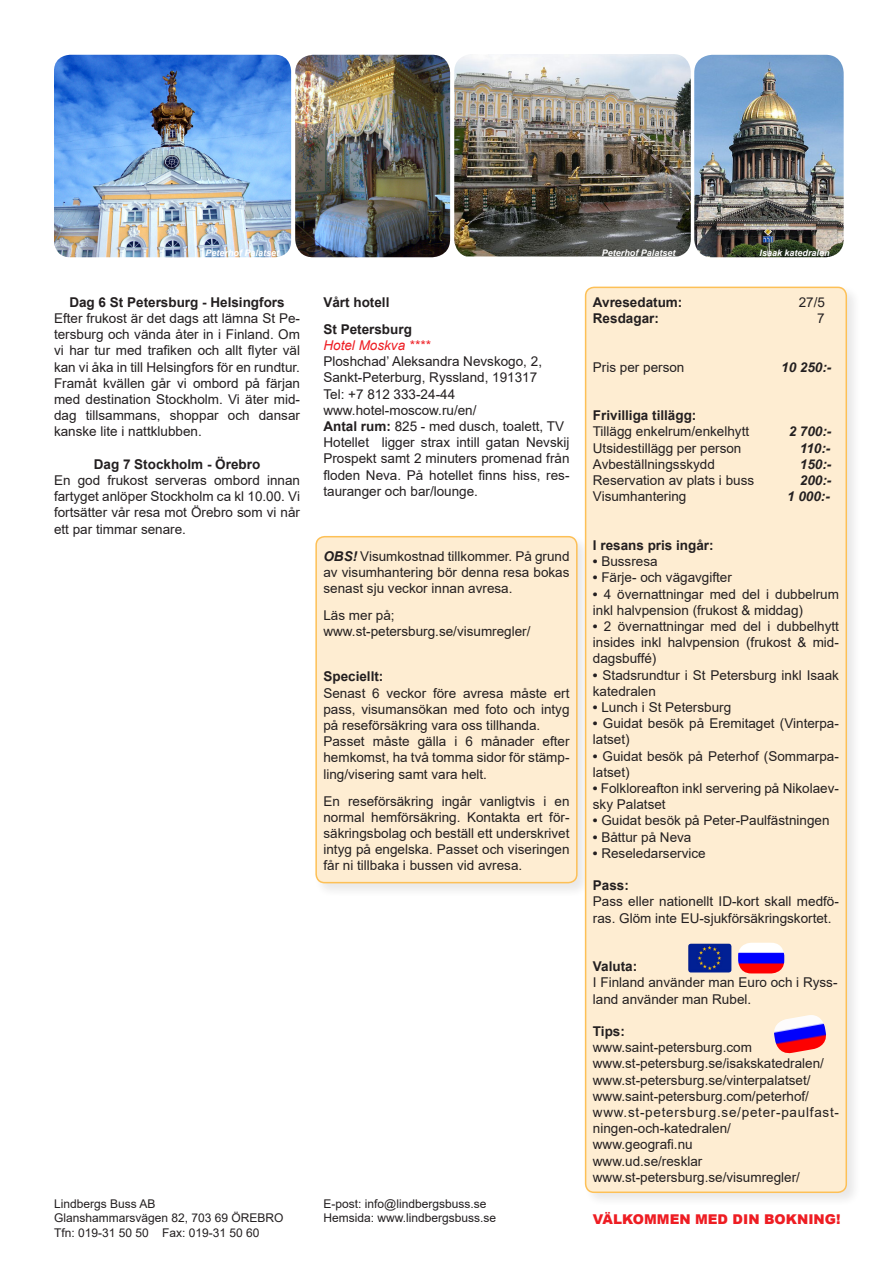
<style>
.page{position:relative;width:893px;height:1263px;background:#fff}
.page>*{position:absolute;margin:0;border:0;box-sizing:border-box;transform-origin:0 0}
.t1{font:13.5px/16.2px "Arial";color:#231f20;text-align:justify}
.t2{font:700 13.5px "Arial";color:#231f20}
.t3{font:13.5px/16.2px "Arial";letter-spacing:.055em;color:#231f20}
.t4{font:italic 700 13.5px "Arial";color:#231f20}
.t5{font:900 13.5px "Arial";color:#ee1d23}
.t6{font:italic 13.5px "Arial";color:#ee1d23}
.t7{font:12px "Arial";color:#231f20}
.t8{font:italic 700 9px "Arial";color:#fff}
.s1{font-weight:700}
.s2{font-weight:700;font-style:italic}
</style>
<div class="page">
<div style="left:314px;top:534px;width:278px;height:364px;background:#231f20;opacity:.1"></div>
<div style="left:316px;top:537px;width:261px;height:346px;background:#feedd2;border-radius:9px"></div>
<div style="left:315px;top:536px;width:263px;height:347px;border:2px solid #fdc056;border-radius:9px"></div>
<div style="left:583px;top:285px;width:279px;height:922px;background:#231f20;opacity:.1"></div>
<div style="left:586px;top:287px;width:260px;height:905px;background:#feedd2;border-radius:9px"></div>
<div style="left:585px;top:287px;width:262px;height:906px;border:2px solid #fdc056;border-radius:9px"></div>
<img style="left:54px;top:55px;width:237px;height:202px">
<img style="left:295px;top:55px;width:155px;height:202px">
<img style="left:694px;top:55px;width:150px;height:202px">
<img style="left:454px;top:54px;width:237px;height:202px">
<img style="left:688px;top:944px;width:43px;height:28px">
<img style="left:738px;top:943px;width:46px;height:30px">
<img style="left:774px;top:1015px;width:52px;height:39px">
<p class="t8" style="left:206px;top:247px;width:75px">Peterhof Palatset</p>
<p class="t8" style="left:602px;top:247px;width:75px">Peterhof Palatset</p>
<p class="t8" style="left:759px;top:247px;width:72px">Isaak katedralen</p>
<p class="t2" style="left:69px;top:293px;width:217px">Dag 6 St Petersburg - Helsingfors</p>
<p class="t1" style="left:54px;top:310px;width:248px">Efter frukost är det dags att lämna St Pe&shy;tersburg och vända åter in i Finland. Om vi har tur med trafiken och allt flyter väl kan vi åka in till Helsingfors för en rundtur.</p>
<p class="t1" style="left:54px;top:375px;width:248px">Framåt kvällen går vi ombord på färjan med destination Stockholm. Vi äter mid&shy;dag tillsammans, shoppar och dansar kanske lite i nattklubben.</p>
<p class="t2" style="left:94px;top:455px;width:168px">Dag 7 Stockholm - Örebro</p>
<p class="t1" style="left:54px;top:472px;width:248px">En god frukost serveras ombord innan fartyget anlöper Stockholm ca kl 10.00. Vi fortsätter vår resa mot Örebro som vi når ett par timmar senare.</p>
<p class="t7" style="left:54px;top:1195px;width:103px">Lindbergs Buss AB</p>
<p class="t7" style="left:54px;top:1210px;width:231px">Glanshammarsvägen 82, 703 69 ÖREBRO</p>
<p class="t7" style="left:54px;top:1224px;width:207px">Tfn: 019-31 50 50 Fax: 019-31 50 60</p>
<p class="t2" style="left:323px;top:293px;width:68px">Vårt hotell</p>
<p class="t2" style="left:323px;top:320px;width:90px">St Petersburg</p>
<p class="t6" style="left:323px;top:337px;width:108px">Hotel Moskva ****</p>
<p class="t1" style="left:323px;top:353px;width:220px">Ploshchad’ Aleksandra Nevskogo, 2,<br>Sankt-Peterburg, Ryssland, 191317</p>
<p class="t1" style="left:323px;top:386px;width:133px">Tel: +7 812 333-24-44</p>
<p class="t1" style="left:323px;top:402px;width:155px">www.hotel-moscow.ru/en/</p>
<p class="t1" style="left:323px;top:418px;width:242px"><span class="s1">Antal rum:</span> 825 - med dusch, toalett, TV</p>
<p class="t1" style="left:323px;top:434px;width:248px">Hotellet ligger strax intill gatan Nevskij Prospekt samt 2 minuters promenad från floden Neva. På hotellet finns hiss, res&shy;tauranger och bar/lounge.</p>
<p class="t1" style="left:323px;top:548px;width:248px"><span class="s2">OBS!</span> Visumkostnad tillkommer. På grund av visumhantering bör denna resa bokas senast sju veckor innan avresa.</p>
<p class="t1" style="left:323px;top:607px;width:73px">Läs mer på;</p>
<p class="t1" style="left:323px;top:623px;width:209px">www.st-petersburg.se/visumregler/</p>
<p class="t2" style="left:323px;top:667px;width:62px">Speciellt:</p>
<p class="t1" style="left:323px;top:685px;width:248px">Senast 6 veckor före avresa måste ert pass, visumansökan med foto och intyg på reseförsäkring vara oss tillhanda.</p>
<p class="t1" style="left:323px;top:733px;width:248px">Passet måste gälla i 6 månader efter hemkomst, ha två tomma sidor för stämp&shy;ling/visering samt vara helt.</p>
<p class="t1" style="left:323px;top:793px;width:248px">En reseförsäkring ingår vanligtvis i en normal hemförsäkring. Kontakta ert för&shy;säkringsbolag och beställ ett underskrivet intyg på engelska. Passet och viseringen får ni tillbaka i bussen vid avresa.</p>
<p class="t2" style="left:593px;top:293px;width:91px">Avresedatum:</p>
<p class="t1" style="left:799px;top:294px;width:28px">27/5</p>
<p class="t2" style="left:593px;top:309px;width:68px">Resdagar:</p>
<p class="t1" style="left:817px;top:310px;width:9px">7</p>
<p class="t1" style="left:593px;top:359px;width:93px">Pris per person</p>
<p class="t4" style="left:781px;top:358px;width:52px">10 250:-</p>
<p class="t2" style="left:593px;top:406px;width:105px">Frivilliga tillägg:</p>
<p class="t1" style="left:593px;top:424px;width:158px">Tillägg enkelrum/enkelhytt</p>
<p class="t4" style="left:789px;top:423px;width:44px">2 700:-</p>
<p class="t1" style="left:593px;top:440px;width:150px">Utsidestillägg per person</p>
<p class="t4" style="left:800px;top:439px;width:32px">110:-</p>
<p class="t1" style="left:593px;top:456px;width:124px">Avbeställningsskydd</p>
<p class="t4" style="left:800px;top:455px;width:33px">150:-</p>
<p class="t1" style="left:593px;top:472px;width:163px">Reservation av plats i buss</p>
<p class="t4" style="left:800px;top:471px;width:33px">200:-</p>
<p class="t1" style="left:593px;top:488px;width:95px">Visumhantering</p>
<p class="t4" style="left:787px;top:487px;width:44px">1 000:-</p>
<p class="t2" style="left:593px;top:536px;width:122px">I resans pris ingår:</p>
<p class="t1" style="left:593px;top:553px;width:66px"><span class="s1">•</span> Bussresa</p>
<p class="t1" style="left:593px;top:569px;width:141px"><span class="s1">•</span> Färje- och vägavgifter</p>
<p class="t1" style="left:593px;top:586px;width:248px"><span class="s1">•</span> 4 övernattningar med del i dubbelrum inkl halvpension (frukost &amp; middag)</p>
<p class="t1" style="left:593px;top:618px;width:248px"><span class="s1">•</span> 2 övernattningar med del i dubbelhytt insides inkl halvpension (frukost &amp; mid&shy;dagsbuffé)</p>
<p class="t1" style="left:593px;top:667px;width:248px"><span class="s1">•</span> Stadsrundtur i St Petersburg inkl Isaak katedralen</p>
<p class="t1" style="left:593px;top:699px;width:140px"><span class="s1">•</span> Lunch i St Petersburg</p>
<p class="t1" style="left:593px;top:715px;width:248px"><span class="s1">•</span> Guidat besök på Eremitaget (Vinterpa&shy;latset)</p>
<p class="t1" style="left:593px;top:748px;width:248px"><span class="s1">•</span> Guidat besök på Peterhof (Sommarpa&shy;latset)</p>
<p class="t1" style="left:593px;top:780px;width:248px"><span class="s1">•</span> Folkloreafton inkl servering på Nikolaev&shy;sky Palatset</p>
<p class="t1" style="left:593px;top:812px;width:238px"><span class="s1">•</span> Guidat besök på Peter-Paulfästningen</p>
<p class="t1" style="left:593px;top:829px;width:100px"><span class="s1">•</span> Båttur på Neva</p>
<p class="t1" style="left:593px;top:845px;width:114px"><span class="s1">•</span> Reseledarservice</p>
<p class="t2" style="left:593px;top:876px;width:38px">Pass:</p>
<p class="t1" style="left:593px;top:893px;width:248px">Pass eller nationellt ID-kort skall medfö&shy;ras. Glöm inte EU-sjukförsäkringskortet.</p>
<p class="t2" style="left:593px;top:957px;width:46px">Valuta:</p>
<p class="t1" style="left:593px;top:974px;width:246px">I Finland använder man Euro och i Ryss&shy;land använder man Rubel.</p>
<p class="t2" style="left:593px;top:1022px;width:34px">Tips:</p>
<p class="t1" style="left:593px;top:1039px;width:161px">www.saint-petersburg.com</p>
<p class="t1" style="left:593px;top:1055px;width:233px">www.st-petersburg.se/isakskatedralen/</p>
<p class="t1" style="left:593px;top:1072px;width:219px">www.st-petersburg.se/vinterpalatset/</p>
<p class="t1" style="left:593px;top:1088px;width:218px">www.saint-petersburg.com/peterhof/</p>
<p class="t3" style="left:593px;top:1104px;width:248px">www.st-petersburg.se/peter-paulfast&shy;ningen-och-katedralen/</p>
<p class="t1" style="left:593px;top:1136px;width:101px">www.geografi.nu</p>
<p class="t1" style="left:593px;top:1153px;width:111px">www.ud.se/resklar</p>
<p class="t1" style="left:593px;top:1169px;width:209px">www.st-petersburg.se/visumregler/</p>
<p class="t7" style="left:323px;top:1195px;width:164px">E-post: info@lindbergsbuss.se</p>
<p class="t7" style="left:323px;top:1210px;width:174px">Hemsida: www.lindbergsbuss.se</p>
<p class="t5" style="left:593px;top:1209px;width:249px">VÄLKOMMEN MED DIN BOKNING!</p>
</div>
